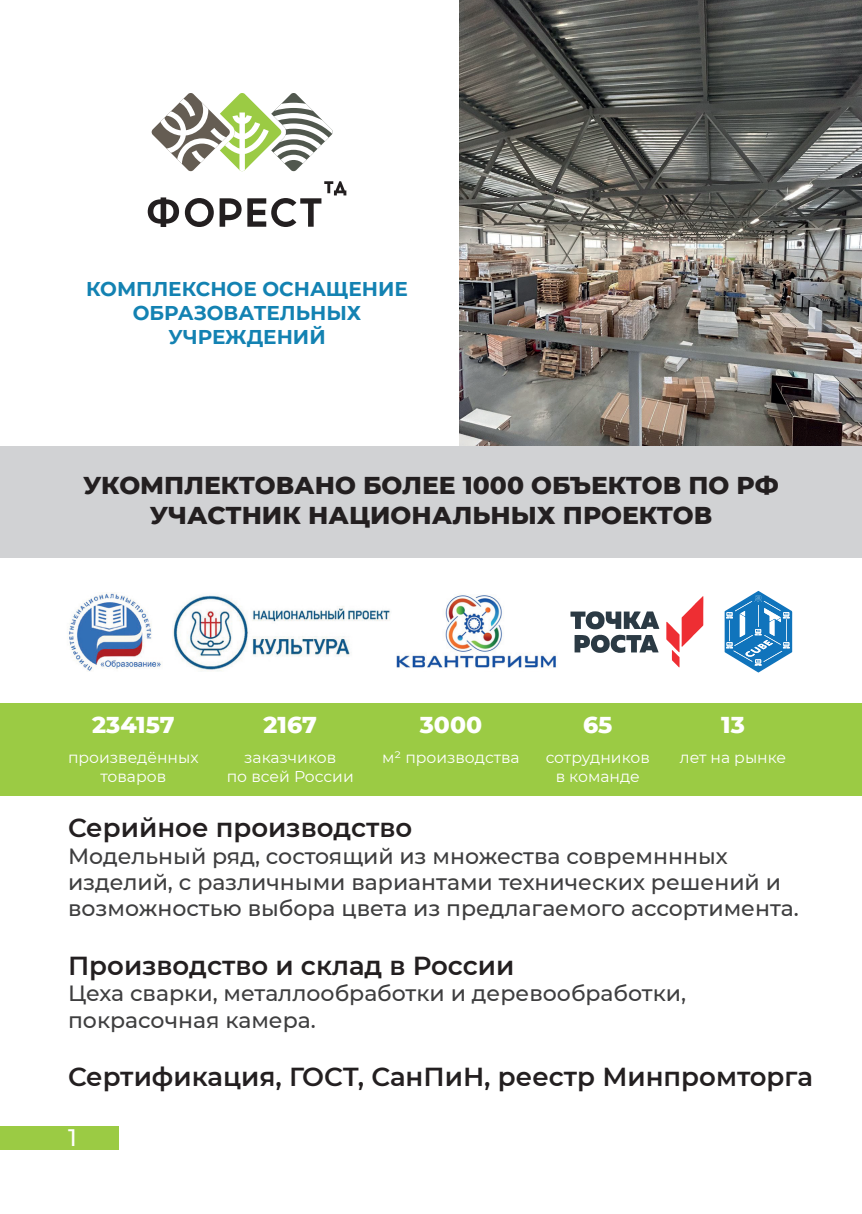
<style>
.page{position:relative;width:862px;height:1214px;background:#fff}
.page>*{position:absolute;margin:0;border:0;box-sizing:border-box;transform-origin:0 0}
.t1{font:600 26px "Montserrat";color:#231f20}
.t2{font:800 24.8px/29.8px "Montserrat";color:#231f20;text-align:center}
.t3{font:500 23.8px "Montserrat";color:#fff}
.t4{font:800 23.4px "Montserrat";color:#fff}
.t5{font:500 22px/26.4px "Montserrat";color:#3e3e3f}
.t6{font:700 20px/24px "Montserrat";color:#1382b2;text-align:center}
.t7{font:15.6px/18.8px "Montserrat";color:#fff;text-align:center}
</style>
<div class="page">
<div style="left:0;top:1126px;width:118px;height:23px;background:#9bcb44"></div>
<div style="left:0;top:703px;width:862px;height:93px;background:#9bcb44"></div>
<svg style="left:724px;top:591px;width:68px;height:81px"></svg>
<svg style="left:570px;top:611px;width:89px;height:42px"></svg>
<svg style="left:666px;top:596px;width:37px;height:71px"></svg>
<img style="left:173px;top:595px;width:383px;height:76px">
<img style="left:68px;top:592px;width:93px;height:79px">
<img style="left:459px;top:0;width:403px;height:446px">
<svg style="left:151px;top:93px;width:182px;height:78px"></svg>
<svg style="left:148px;top:181px;width:198px;height:46px"></svg>
<div style="left:0;top:446px;width:862px;height:111px;background:#d1d2d4"></div>
<p class="t6" style="left:86px;top:276px;width:323px">КОМПЛЕКСНОЕ ОСНАЩЕНИЕ<br>ОБРАЗОВАТЕЛЬНЫХ<br>УЧРЕЖДЕНИЙ</p>
<p class="t2" style="left:83px;top:468px;width:697px">УКОМПЛЕКТОВАНО БОЛЕЕ 1000 ОБЪЕКТОВ ПО РФ<br>УЧАСТНИК НАЦИОНАЛЬНЫХ ПРОЕКТОВ</p>
<p class="t4" style="left:92px;top:707px;width:84px">234157</p>
<p class="t4" style="left:264px;top:707px;width:55px">2167</p>
<p class="t4" style="left:420px;top:707px;width:64px">3000</p>
<p class="t4" style="left:583px;top:707px;width:31px">65</p>
<p class="t4" style="left:721px;top:707px;width:25px">13</p>
<p class="t7" style="left:68px;top:747px;width:132px">произведённых товаров</p>
<p class="t7" style="left:227px;top:747px;width:129px">заказчиков<br>по всей России</p>
<p class="t7" style="left:382px;top:747px;width:139px">м² производства</p>
<p class="t7" style="left:546px;top:747px;width:106px">сотрудников в команде</p>
<p class="t7" style="left:680px;top:747px;width:108px">лет на рынке</p>
<p class="t1" style="left:68px;top:809px;width:346px">Серийное производство</p>
<p class="t5" style="left:68px;top:841px;width:732px">Модельный ряд, состоящий из множества совремннных изделий, с различными вариантами технических решений и возможностью выбора цвета из предлагаемого ассортимента.</p>
<p class="t1" style="left:68px;top:947px;width:448px">Производство и склад в России</p>
<p class="t5" style="left:68px;top:979px;width:619px">Цеха сварки, металлообработки и деревообработки, покрасочная камера.</p>
<p class="t1" style="left:68px;top:1058px;width:746px">Сертификация, ГОСТ, СанПиН, реестр Минпромторга</p>
<p class="t3" style="left:68px;top:1120px;width:10px">1</p>
</div>
